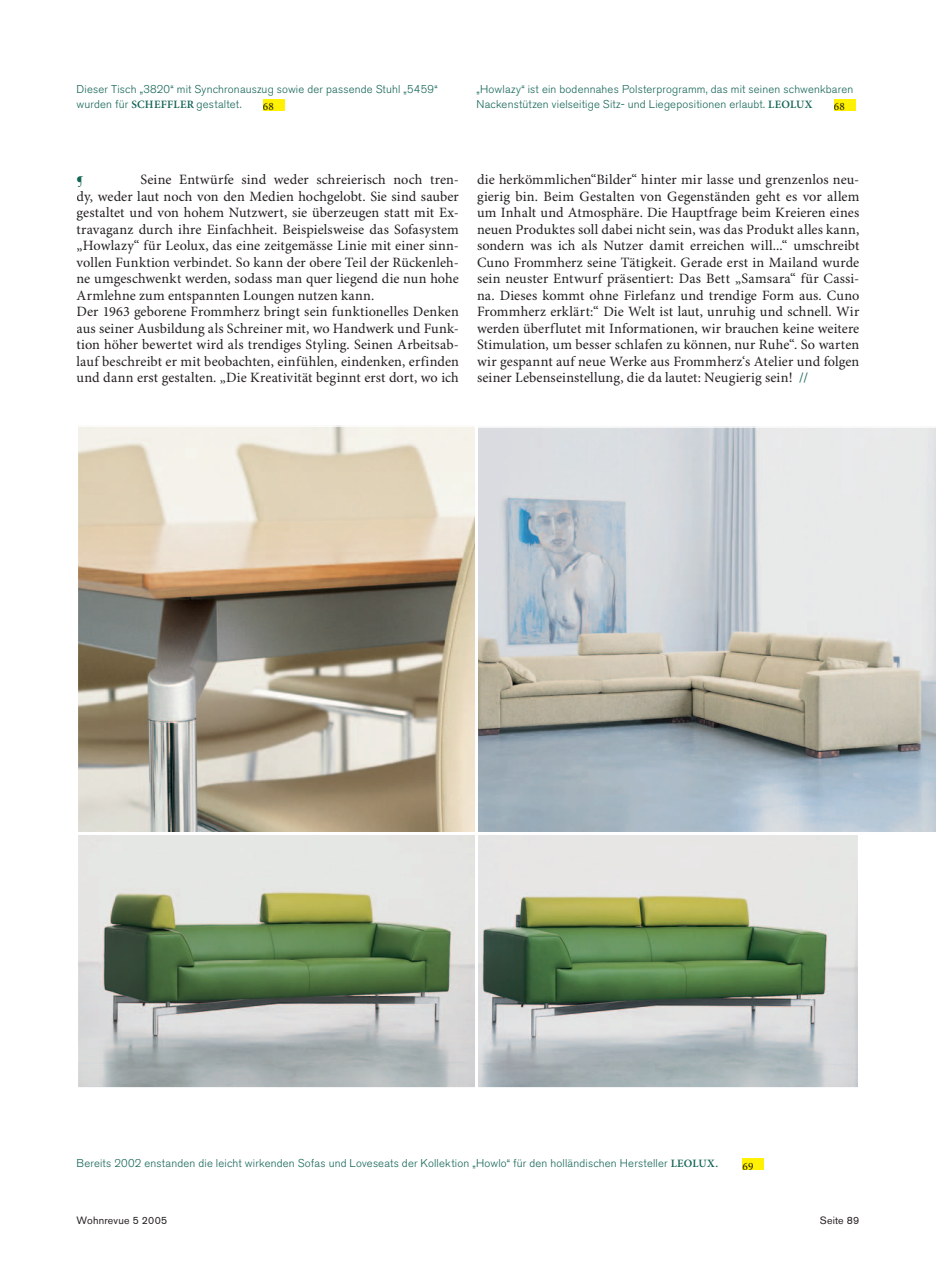
<style>
.page{position:relative;width:936px;height:1263px;background:#fff}
.page>*{position:absolute;margin:0;border:0;box-sizing:border-box;transform-origin:0 0}
.t1{font:14.25px/16.5px "Minion Pro";letter-spacing:.005em;color:#231f20}
.t2{font:14.25px "Minion Pro";color:#136455}
.t3{font:300 11.25px/14.2px "Akzidenz Grotesk BE";letter-spacing:.015em;color:#136455}
.t4{font:11.25px "Minion Pro";color:#191a00}
.t5{font:10.5px "Akzidenz Grotesk BE";letter-spacing:.02em;color:#231f20}
.s1{font-family:"Minion Pro";font-weight:600}
.s2{color:#136455}
</style>
<div class="page">
<div style="left:742px;top:1158px;width:21px;height:12px;background:#fff101"></div>
<div style="left:263px;top:99px;width:21px;height:12px;background:#fff101"></div>
<svg style="left:78px;top:835px;width:397px;height:253px;background:#aab5a5"></svg>
<svg style="left:478px;top:835px;width:380px;height:253px;background:#abb7a5"></svg>
<svg style="left:78px;top:425px;width:397px;height:407px;background:#baaf9c"></svg>
<svg style="left:478px;top:426px;width:457px;height:406px;background:#c1c5c6"></svg>
<div style="left:833px;top:99px;width:22px;height:12px;background:#fff101"></div>
<p class="t3" style="left:77px;top:83px;width:362px">Dieser Tisch „3820“ mit Synchronauszug sowie der passende Stuhl „5459“ wurden für <span class="s1">SCHEFFLER</span> gestaltet.</p>
<p class="t4" style="left:263px;top:100px;width:13px">68</p>
<p class="t3" style="left:476px;top:83px;width:378px">„Howlazy“ ist ein bodennahes Polsterprogramm, das mit seinen schwenkbaren<br>Nackenstützen vielseitige Sitz- und Liegepositionen erlaubt. <span class="s1">LEOLUX</span></p>
<p class="t4" style="left:833px;top:100px;width:13px">68</p>
<p class="t1" style="left:77px;top:172px;width:384px;text-indent:64px">Seine Entwürfe sind weder schreierisch noch tren&shy;dy, weder laut noch von den Medien hochgelobt. Sie sind sauber gestaltet und von hohem Nutzwert, sie überzeugen statt mit Ex&shy;travaganz durch ihre Einfachheit. Beispielsweise das Sofasystem „Howlazy“ für Leolux, das eine zeitgemässe Linie mit einer sinn&shy;vollen Funktion verbindet. So kann der obere Teil der Rückenleh&shy;ne umgeschwenkt werden, sodass man quer liegend die nun hohe Armlehne zum entspannten Loungen nutzen kann.<br>Der 1963 geborene Frommherz bringt sein funktionelles Denken aus seiner Ausbildung als Schreiner mit, wo Handwerk und Funk&shy;tion höher bewertet wird als trendiges Styling. Seinen Arbeitsab&shy;lauf beschreibt er mit beobachten, einfühlen, eindenken, erfinden und dann erst gestalten. „Die Kreativität beginnt erst dort, wo ich</p>
<p class="t1" style="left:477px;top:172px;width:384px;text-align:justify">die herkömmlichen“Bilder“ hinter mir lasse und grenzenlos neu&shy;gierig bin. Beim Gestalten von Gegenständen geht es vor allem um Inhalt und Atmosphäre. Die Hauptfrage beim Kreieren eines neuen Produktes soll dabei nicht sein, was das Produkt alles kann, sondern was ich als Nutzer damit erreichen will...“ umschreibt Cuno Frommherz seine Tätigkeit. Gerade erst in Mailand wurde sein neuster Entwurf präsentiert: Das Bett „Samsara“ für Cassi&shy;na. Dieses kommt ohne Firlefanz und trendige Form aus. Cuno Frommherz erklärt:“ Die Welt ist laut, unruhig und schnell. Wir werden überflutet mit Informationen, wir brauchen keine weitere Stimulation, um besser schlafen zu können, nur Ruhe“. So warten wir gespannt auf neue Werke aus Frommherz‘s Atelier und folgen seiner Lebenseinstellung, die da lautet: Neugierig sein! <span class="s2">//</span></p>
<p class="t2" style="left:77px;top:171px;width:9px">¶</p>
<p class="t3" style="left:77px;top:1156px;width:643px">Bereits 2002 enstanden die leicht wirkenden Sofas und Loveseats der Kollektion „Howlo“ für den holländischen Hersteller <span class="s1">LEOLUX.</span></p>
<p class="t4" style="left:742px;top:1159px;width:12px">69</p>
<p class="t5" style="left:77px;top:1214px;width:92px">Wohnrevue 5 2005</p>
<p class="t5" style="left:819px;top:1214px;width:41px">Seite 89</p>
</div>
